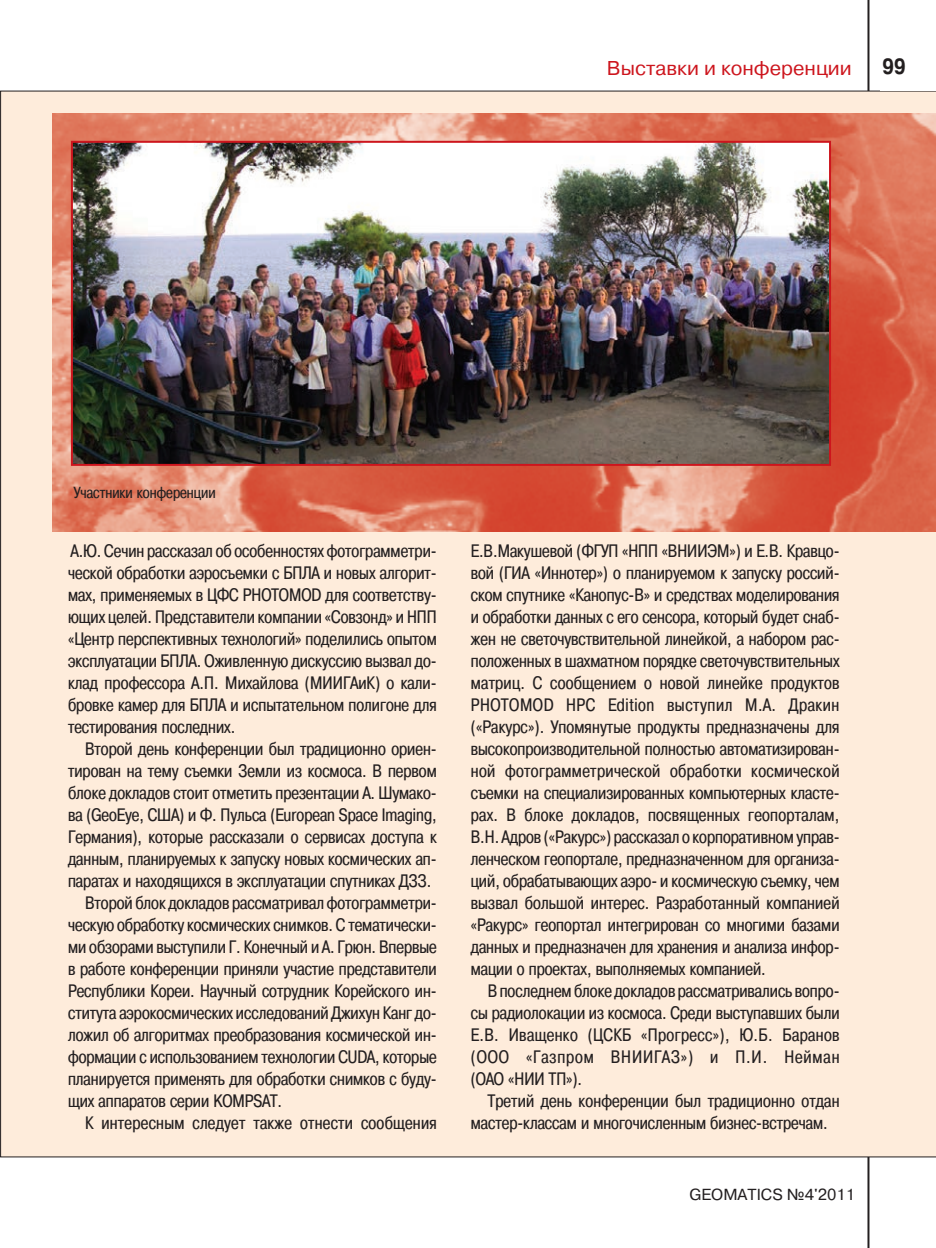
<style>
.page{position:relative;width:936px;height:1248px;background:#fff}
.page>*{position:absolute;margin:0;border:0;box-sizing:border-box;transform-origin:0 0}
.t1{font:700 22px "Pragmatica Cond C";color:#231f20}
.t2{font:20px "Pragmatica C";color:#cd151d}
.tekst{font:18px/22px "Pragmatica Cond C";color:#231f20;text-align:justify}
.t3{font:16px "Pragmatica Cond C";color:#231f20}
.t4{font:16px "Pragmatica C";color:#231f20}
</style>
<div class="page">
<hr style="left:867px;top:0;width:2px;height:1247px;background:#231f20">
<div style="left:0;top:91px;width:935px;height:1066px;background:#feecdb"></div>
<img style="left:52px;top:113px;width:883px;height:418px">
<img style="left:74px;top:144px;width:754px;height:319px">
<div style="left:71px;top:141px;width:760px;height:325px;border:2px solid #cd151d"></div>
<p class="t2" style="left:607px;top:57px;width:246px">Выставки и конференции</p>
<p class="t1" style="left:882px;top:54px;width:25px">99</p>
<p class="t3" style="left:74px;top:484px;width:143px">Участники конференции</p>
<p class="tekst" style="left:68px;top:540px;width:370px">А.Ю. Сечин рассказал об особенностях фотограмметри&shy;ческой обработки аэросъемки с БПЛА и новых алгорит&shy;мах, применяемых в ЦФС PHOTOMOD для соответству&shy;ющих целей. Представители компании «Совзонд» и НПП «Центр перспективных технологий» поделились опытом эксплуатации БПЛА. Оживленную дискуссию вызвал до&shy;клад профессора А.П. Михайлова (МИИГАиК) о кали&shy;бровке камер для БПЛА и испытательном полигоне для тестирования последних.</p>
<p class="tekst" style="left:68px;top:738px;width:370px;text-indent:17px">Второй день конференции был традиционно ориен&shy;тирован на тему съемки Земли из космоса. В первом блоке докладов стоит отметить презентации А. Шумако&shy;ва (GeoEye, США) и Ф. Пульса (European Space Imaging, Германия), которые рассказали о сервисах доступа к данным, планируемых к запуску новых космических ап&shy;паратах и находящихся в эксплуатации спутниках ДЗЗ.</p>
<p class="tekst" style="left:68px;top:892px;width:370px;text-indent:17px">Второй блок докладов рассматривал фотограмметри&shy;ческую обработку космических снимков. C тематически&shy;ми обзорами выступили Г. Конечный и А. Грюн. Впервые в работе конференции приняли участие представители Республики Кореи. Научный сотрудник Корейского ин&shy;ститута аэрокосмических исследований Джихун Канг до&shy;ложил об алгоритмах преобразования космической ин&shy;формации с использованием технологии CUDA, которые планируется применять для обработки снимков с буду&shy;щих аппаратов серии KOMPSAT.</p>
<p class="tekst" style="left:85px;top:1112px;width:353px">К интересным следует также отнести сообщения</p>
<p class="tekst" style="left:471px;top:540px;width:370px">Е.В.Макушевой (ФГУП «НПП «ВНИИЭМ») и Е.В. Кравцо&shy;вой (ГИА «Иннотер») о планируемом к запуску россий&shy;ском спутнике «Канопус-В» и средствах моделирования и обработки данных с его сенсора, который будет снаб&shy;жен не светочувствительной линейкой, а набором рас&shy;положенных в шахматном порядке светочувствительных матриц. С сообщением о новой линейке продуктов PHOTOMOD HPC Edition выступил М.А. Дракин («Ракурс»). Упомянутые продукты предназначены для высокопроизводительной полностью автоматизирован&shy;ной фотограмметрической обработки космической съемки на специализированных компьютерных класте&shy;рах. В блоке докладов, посвященных геопорталам, В.Н. Адров («Ракурс») рассказал о корпоративном управ&shy;ленческом геопортале, предназначенном для организа&shy;ций, обрабатывающих аэро- и космическую съемку, чем вызвал большой интерес. Разработанный компанией «Ракурс» геопортал интегрирован со многими базами данных и предназначен для хранения и анализа инфор&shy;мации о проектах, выполняемых компанией.</p>
<p class="tekst" style="left:471px;top:980px;width:370px;text-indent:17px">В последнемблоке докладов рассматривались вопро&shy;сы радиолокации из космоса. Среди выступавших были Е.В. Иващенко (ЦСКБ «Прогресс»), Ю.Б. Баранов (ООО «Газпром ВНИИГАЗ») и П.И. Нейман (ОАО «НИИ ТП»).</p>
<p class="tekst" style="left:471px;top:1090px;width:370px;text-indent:17px">Третий день конференции был традиционно отдан мастер-классам и многочисленным бизнес-встречам.</p>
<p class="t4" style="left:689px;top:1185px;width:167px">GEOMATICS №4'2011</p>
</div>
